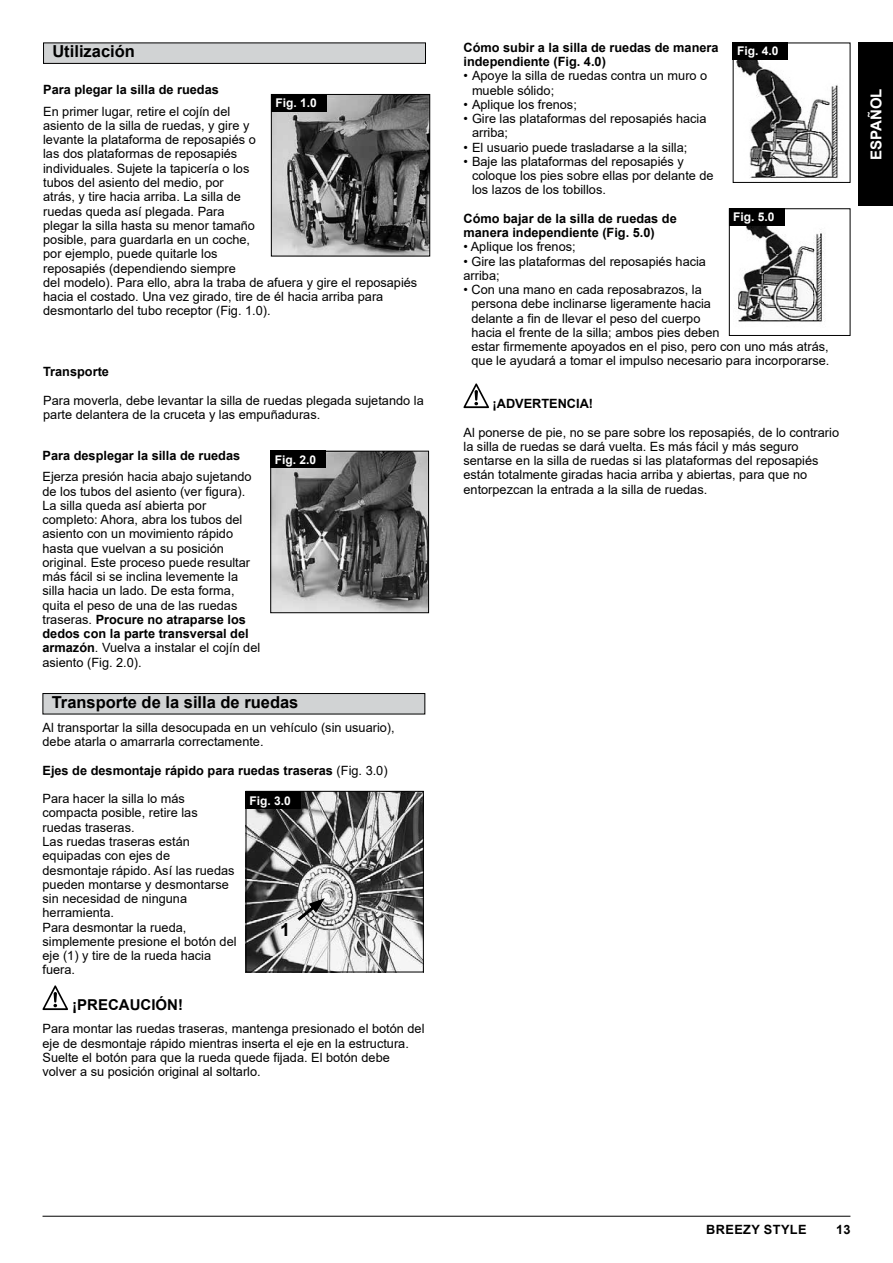
<style>
.page{position:relative;width:893px;height:1263px;background:#fff}
.page>*{position:absolute;margin:0;border:0;box-sizing:border-box;transform-origin:0 0}
.t1{font:700 18px "Arial";color:#000}
.t2{font:700 16.5px "Arial";color:#000}
.t3{font:700 15px "Arial";color:#000}
.t4{font:700 15px "Arial";color:#fff}
.t5{font:12.75px/14.2px "Arial";color:#000}
.t6{font:700 12.75px/14.2px "Arial";color:#000}
.t7{font:700 12.75px "Arial";letter-spacing:.035em;color:#000}
.t8{font:700 12px "Arial";color:#fff}
.s1{font-weight:700}
.s2{font-weight:400}
</style>
<div class="page">
<hr style="left:43px;top:1216px;width:807px;height:1px;background:#000">
<div style="left:859px;top:43px;width:34px;height:163px;background:#000"></div>
<div style="left:44px;top:43px;width:381px;height:20px;background:#d1d3d4"></div>
<div style="left:43px;top:43px;width:383px;height:21px;border:1px solid #000"></div>
<img style="left:273px;top:96px;width:155px;height:158px">
<div style="left:271px;top:94px;width:159px;height:162px;border:1px solid #000"></div>
<div style="left:271px;top:94px;width:55px;height:17px;background:#000"></div>
<img style="left:272px;top:453px;width:155px;height:158px">
<div style="left:270px;top:451px;width:159px;height:162px;border:1px solid #000"></div>
<div style="left:271px;top:451px;width:55px;height:17px;background:#000"></div>
<svg style="left:463px;top:383px;width:26px;height:25px"></svg>
<img style="left:736px;top:60px;width:102px;height:118px">
<div style="left:733px;top:43px;width:55px;height:17px;background:#000"></div>
<img style="left:731px;top:210px;width:95px;height:112px">
<div style="left:729px;top:208px;width:121px;height:128px;border:1px solid #000"></div>
<div style="left:729px;top:208px;width:55px;height:17px;background:#000"></div>
<svg style="left:43px;top:985px;width:25px;height:25px"></svg>
<img style="left:248px;top:793px;width:174px;height:177px">
<div style="left:246px;top:791px;width:178px;height:181px;border:1px solid #000"></div>
<div style="left:245px;top:792px;width:55px;height:17px;background:#000"></div>
<svg style="left:294px;top:898px;width:31px;height:26px"></svg>
<div style="left:43px;top:693px;width:382px;height:21px;background:#d1d3d4"></div>
<div style="left:43px;top:693px;width:382px;height:21px;border:1px solid #000"></div>
<p class="t2" style="left:52px;top:40px;width:84px">Utilización</p>
<p class="t6" style="left:43px;top:83px;width:177px">Para plegar la silla de ruedas</p>
<p class="t5" style="left:43px;top:104px;width:376px">En primer lugar, retire el cojín del<br>asiento de la silla de ruedas, y gire y<br>levante la plataforma de reposapiés o<br>las dos plataformas de reposapiés<br>individuales. Sujete la tapicería o los<br>tubos del asiento del medio, por<br>atrás, y tire hacia arriba. La silla de<br>ruedas queda así plegada. Para<br>plegar la silla hasta su menor tamaño<br>posible, para guardarla en un coche,<br>por ejemplo, puede quitarle los<br>reposapiés (dependiendo siempre<br>del modelo). Para ello, abra la traba de afuera y gire el reposapiés hacia el costado. Una vez girado, tire de él hacia arriba para desmontarlo del tubo receptor (Fig. 1.0).</p>
<p class="t8" style="left:275px;top:94px;width:43px">Fig. 1.0</p>
<p class="t6" style="left:43px;top:365px;width:67px">Transporte</p>
<p class="t5" style="left:43px;top:393px;width:382px">Para moverla, debe levantar la silla de ruedas plegada sujetando la parte delantera de la cruceta y las empuñaduras.</p>
<p class="t6" style="left:43px;top:449px;width:199px">Para desplegar la silla de ruedas</p>
<p class="t5" style="left:43px;top:470px;width:219px">Ejerza presión hacia abajo sujetando de los tubos del asiento (ver figura).<br>La silla queda así abierta por completo: Ahora, abra los tubos del asiento con un movimiento rápido hasta que vuelvan a su posición original. Este proceso puede resultar más fácil si se inclina levemente la silla hacia un lado. De esta forma, quita el peso de una de las ruedas traseras. <span class="s1">Procure no atraparse los dedos con la parte transversal del armazón</span>. Vuelva a instalar el cojín del asiento (Fig. 2.0).</p>
<p class="t8" style="left:275px;top:451px;width:43px">Fig. 2.0</p>
<p class="t2" style="left:52px;top:690px;width:248px">Transporte de la silla de ruedas</p>
<p class="t5" style="left:43px;top:720px;width:354px">Al transportar la silla desocupada en un vehículo (sin usuario), debe atarla o amarrarla correctamente.</p>
<p class="t6" style="left:43px;top:763px;width:347px">Ejes de desmontaje rápido para ruedas traseras <span class="s2">(Fig. 3.0)</span></p>
<p class="t5" style="left:43px;top:791px;width:196px">Para hacer la silla lo más compacta posible, retire las ruedas traseras.<br>Las ruedas traseras están equipadas con ejes de desmontaje rápido. Así las ruedas pueden montarse y desmontarse sin necesidad de ninguna herramienta.<br>Para desmontar la rueda, simplemente presione el botón del eje (1) y tire de la rueda hacia fuera.</p>
<p class="t3" style="left:72px;top:994px;width:112px">¡PRECAUCIÓN!</p>
<p class="t5" style="left:43px;top:1022px;width:383px">Para montar las ruedas traseras, mantenga presionado el botón del eje de desmontaje rápido mientras inserta el eje en la estructura.<br>Suelte el botón para que la rueda quede fijada. El botón debe volver a su posición original al soltarlo.</p>
<p class="t8" style="left:249px;top:792px;width:43px">Fig. 3.0</p>
<h1 class="t1" style="left:280px;top:917px;width:12px">1</h1>
<p class="t6" style="left:463px;top:40px;width:257px">Cómo subir a la silla de ruedas de manera independiente (Fig. 4.0)</p>
<p class="t5" style="left:472px;top:69px;width:237px;text-indent:-9px">• Apoye la silla de ruedas contra un muro o mueble sólido;</p>
<p class="t5" style="left:463px;top:97px;width:115px">• Aplique los frenos;</p>
<p class="t5" style="left:472px;top:111px;width:236px;text-indent:-9px">• Gire las plataformas del reposapiés hacia arriba;</p>
<p class="t5" style="left:463px;top:140px;width:225px">• El usuario puede trasladarse a la silla;</p>
<p class="t5" style="left:472px;top:154px;width:243px;text-indent:-9px">• Baje las plataformas del reposapiés y coloque los pies sobre ellas por delante de los lazos de los tobillos.</p>
<p class="t6" style="left:463px;top:211px;width:215px">Cómo bajar de la silla de ruedas de manera independiente (Fig. 5.0)</p>
<p class="t5" style="left:463px;top:240px;width:114px">• Aplique los frenos;</p>
<p class="t5" style="left:463px;top:254px;width:244px">• Gire las plataformas del reposapiés hacia arriba;</p>
<p class="t5" style="left:471px;top:282px;width:359px;text-indent:-8px">• Con una mano en cada reposabrazos, la<br>persona debe inclinarse ligeramente hacia<br>delante a fin de llevar el peso del cuerpo<br>hacia el frente de la silla; ambos pies deben<br>estar firmemente apoyados en el piso, pero con uno más atrás, que le ayudará a tomar el impulso necesario para incorporarse.</p>
<p class="t6" style="left:493px;top:397px;width:102px">¡ADVERTENCIA!</p>
<p class="t5" style="left:463px;top:425px;width:377px">Al ponerse de pie, no se pare sobre los reposapiés, de lo contrario la silla de ruedas se dará vuelta. Es más fácil y más seguro sentarse en la silla de ruedas si las plataformas del reposapiés están totalmente giradas hacia arriba y abiertas, para que no entorpezcan la entrada a la silla de ruedas.</p>
<p class="t8" style="left:737px;top:43px;width:43px">Fig. 4.0</p>
<p class="t8" style="left:733px;top:209px;width:43px">Fig. 5.0</p>
<p class="t4" style="left:866px;top:160px;width:73px;rotate:-90deg">ESPAÑOL</p>
<p class="t7" style="left:706px;top:1220px;width:102px">BREEZY STYLE</p>
<p class="t6" style="left:836px;top:1222px;width:16px">13</p>
</div>
